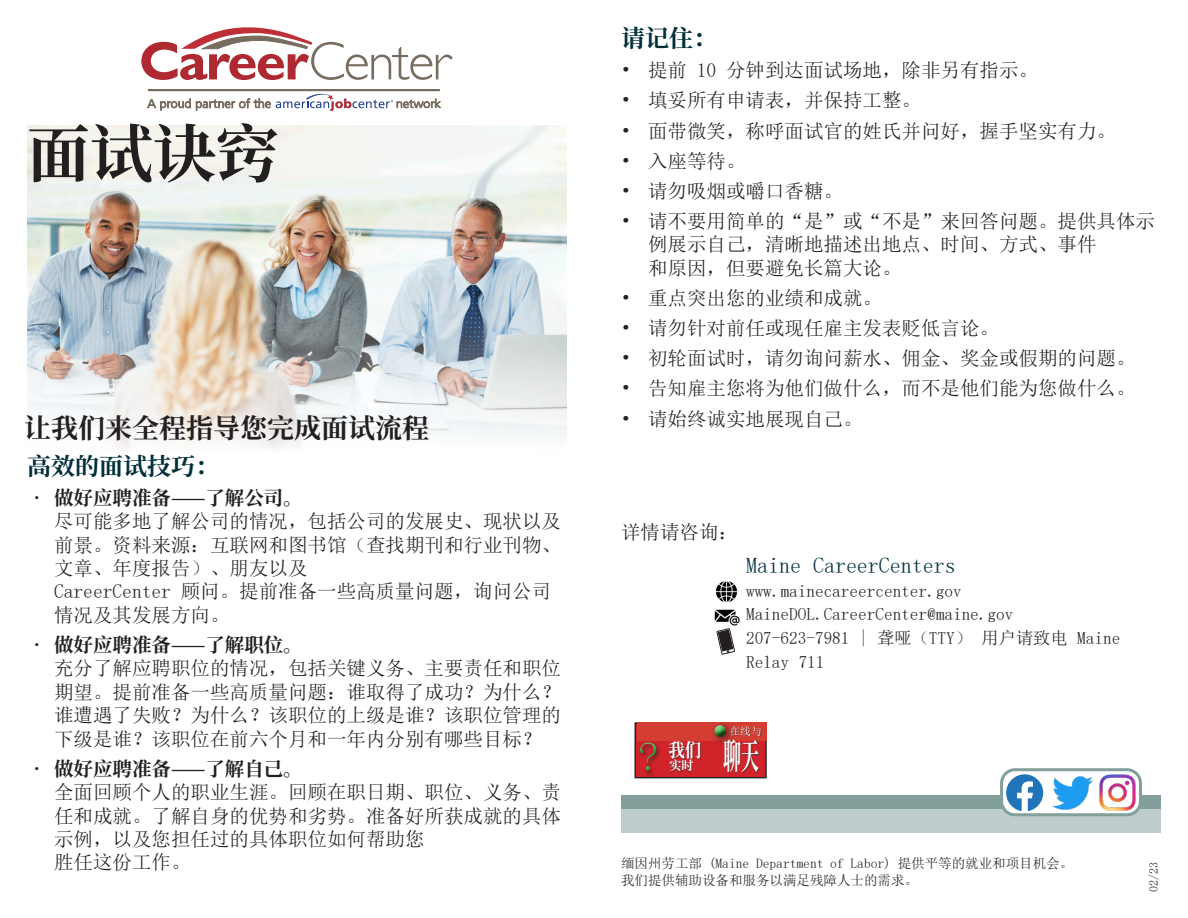
<style>
.page{position:relative;width:1188px;height:918px;background:#fff}
.page>*{position:absolute;margin:0;border:0;box-sizing:border-box;transform-origin:0 0}
.TITLES{font:700 63px "Source Han Serif SC";color:#231f20}
.t1{font:700 35.4px "Source Han Serif SC";color:#fff;scale:.51 1}
.WHITE_TEXT_TITLES{font:700 27px "Source Han Serif SC";color:#231f20}
.SUBTITLES{font:700 24px "Source Han Serif SC";color:#002f3b}
.t2{font:21.9px "Sim Sun";color:#002f3b}
.BODY_TEXT{font:19.5px/23.4px "Sim Sun";color:#231f20}
.t3{font:700 18.9px "Source Han Serif SC";color:#fff;scale:.87 1}
.t4{font:17.25px/23.9px "Sim Sun";color:#231f20}
.Equal_opportunity_text{font:13.5px/16.5px "Sim Sun";color:#231f20}
.t5{font:700 12.45px "Source Han Serif SC";color:#fff}
.TITLES-2{font:12px "Sim Sun";color:#231f20}
.t6{font:10.8px "Sim Sun";color:#fff}
.s1{font-family:"Source Han Serif SC";font-weight:700}
.s2{font-family:"Sim Sun";font-weight:400;font-size:40.65px;color:#40ae49}
</style>
<div class="page">
<img style="left:27px;top:125px;width:539px;height:323px">
<svg style="left:141px;top:27px;width:312px;height:53px"></svg>
<div style="left:148px;top:89px;width:292px;height:2px;border:1px solid #776d5f"></div>
<svg style="left:147px;top:94px;width:295px;height:17px"></svg>
<div style="left:621px;top:796px;width:540px;height:13px;background:#829f9b"></div>
<div style="left:621px;top:809px;width:540px;height:24px;background:#becdcb"></div>
<div style="left:635px;top:723px;width:131px;height:55px;background:#d1232a"></div>
<div style="left:634px;top:722px;width:133px;height:56px;border:1px solid #231f20"></div>
<div style="left:638px;top:722px;width:129px;height:19px;background:#d43d32"></div>
<div style="left:730px;top:726px;width:32px;height:10px;background:#231f20;opacity:.75"></div>
<div style="left:709px;top:720px;width:27px;height:26px;background:#231f20;opacity:.75"></div>
<div style="left:713px;top:724px;width:15px;height:10px;background:#fff;opacity:.51"></div>
<div style="left:713px;top:726px;width:15px;height:13px;background:#231f20;opacity:.75"></div>
<div style="left:637px;top:736px;width:26px;height:41px;background:#d43d32"></div>
<div style="left:637px;top:740px;width:29px;height:41px;background:#231f20;opacity:.75"></div>
<div style="left:669px;top:740px;width:33px;height:20px;background:#231f20;opacity:.75"></div>
<div style="left:669px;top:759px;width:25px;height:14px;background:#231f20;opacity:.75"></div>
<div style="left:723px;top:739px;width:37px;height:35px;background:#231f20;opacity:.75"></div>
<img style="left:714px;top:616px;width:26px;height:16px">
<svg style="left:717px;top:629px;width:18px;height:25px"></svg>
<div style="left:1002px;top:770px;width:138px;height:45px;background:#fff;border-radius:14px"></div>
<div style="left:1000px;top:768px;width:142px;height:48px;border:3px solid #829f9b;border-radius:14px"></div>
<img style="left:1091px;top:768px;width:51px;height:51px">
<svg style="left:1006px;top:774px;width:37px;height:37px"></svg>
<img style="left:1053px;top:777px;width:39px;height:32px">
<img style="left:714px;top:581px;width:24px;height:35px">
<p class="TITLES" style="left:27px;top:118px;width:253px">面试诀窍</p>
<p class="WHITE_TEXT_TITLES" style="left:24px;top:412px;width:407px">让我们来全程指导您完成面试流程</p>
<p class="SUBTITLES" style="left:27px;top:452px;width:193px">高效的面试技巧：</p>
<p class="BODY_TEXT" style="left:54px;top:486px;width:508px;text-indent:-27px"><span class="s1">• 做好应聘准备——了解公司。<br></span>尽可能多地了解公司的情况，包括公司的发展史、现状以及前景。资料来源：互联网和图书馆（查找期刊和行业刊物、文章、年度报告）、朋友以及<br>CareerCenter 顾问。提前准备一些高质量问题，询问公司情况及其发展方向。</p>
<p class="BODY_TEXT" style="left:54px;top:633px;width:508px;text-indent:-27px"><span class="s1">• 做好应聘准备——了解职位。<br></span>充分了解应聘职位的情况，包括关键义务、主要责任和职位期望。提前准备一些高质量问题：谁取得了成功？为什么？谁遭遇了失败？为什么？该职位的上级是谁？该职位管理的下级是谁？该职位在前六个月和一年内分别有哪些目标？</p>
<p class="BODY_TEXT" style="left:54px;top:757px;width:508px;text-indent:-27px"><span class="s1">• 做好应聘准备——了解自己。<br></span>全面回顾个人的职业生涯。回顾在职日期、职位、义务、责任和成就。了解自身的优势和劣势。准备好所获成就的具体示例，以及您担任过的具体职位如何帮助您<br>胜任这份工作。</p>
<p class="SUBTITLES" style="left:621px;top:25px;width:97px">请记住：</p>
<p class="BODY_TEXT" style="left:621px;top:59px;width:418px">• 提前 10 分钟到达面试场地，除非另有指示。</p>
<p class="BODY_TEXT" style="left:621px;top:89px;width:301px">• 填妥所有申请表，并保持工整。</p>
<p class="BODY_TEXT" style="left:621px;top:119px;width:496px">• 面带微笑，称呼面试官的姓氏并问好，握手坚实有力。</p>
<p class="BODY_TEXT" style="left:621px;top:149px;width:126px">• 入座等待。</p>
<p class="BODY_TEXT" style="left:621px;top:179px;width:223px">• 请勿吸烟或嚼口香糖。</p>
<p class="BODY_TEXT" style="left:648px;top:209px;width:508px;text-indent:-27px">• 请不要用简单的“是”或“不是”来回答问题。提供具体示例展示自己，清晰地描述出地点、时间、方式、事件<br>和原因，但要避免长篇大论。</p>
<p class="BODY_TEXT" style="left:621px;top:286px;width:262px">• 重点突出您的业绩和成就。</p>
<p class="BODY_TEXT" style="left:621px;top:316px;width:379px">• 请勿针对前任或现任雇主发表贬低言论。</p>
<p class="BODY_TEXT" style="left:621px;top:347px;width:516px">• 初轮面试时，请勿询问薪水、佣金、奖金或假期的问题。</p>
<p class="BODY_TEXT" style="left:621px;top:377px;width:516px">• 告知雇主您将为他们做什么，而不是他们能为您做什么。</p>
<p class="BODY_TEXT" style="left:621px;top:407px;width:243px">• 请始终诚实地展现自己。</p>
<p class="BODY_TEXT" style="left:621px;top:520px;width:118px">详情请咨询：</p>
<p class="t2" style="left:746px;top:554px;width:211px">Maine CareerCenters</p>
<p class="t4" style="left:746px;top:578px;width:376px">www.mainecareercenter.gov<br>MaineDOL.CareerCenter@maine.gov<br>207-623-7981 | 聋哑（TTY） 用户请致电 Maine<br>Relay 711</p>
<p class="t3" style="left:638px;top:740px;width:74px"><span class="s2">?</span> 我们</p>
<p class="t5" style="left:669px;top:759px;width:26px">实时</p>
<p class="t6" style="left:729px;top:725px;width:34px">在线与</p>
<p class="t1" style="left:723px;top:736px;width:72px">聊天</p>
<p class="Equal_opportunity_text" style="left:621px;top:855px;width:454px">缅因州劳工部 (Maine Department of Labor) 提供平等的就业和项目机会。我们提供辅助设备和服务以满足残障人士的需求。</p>
<p class="TITLES-2" style="left:1148px;top:892px;width:31px;rotate:-90deg">02/23</p>
</div>
